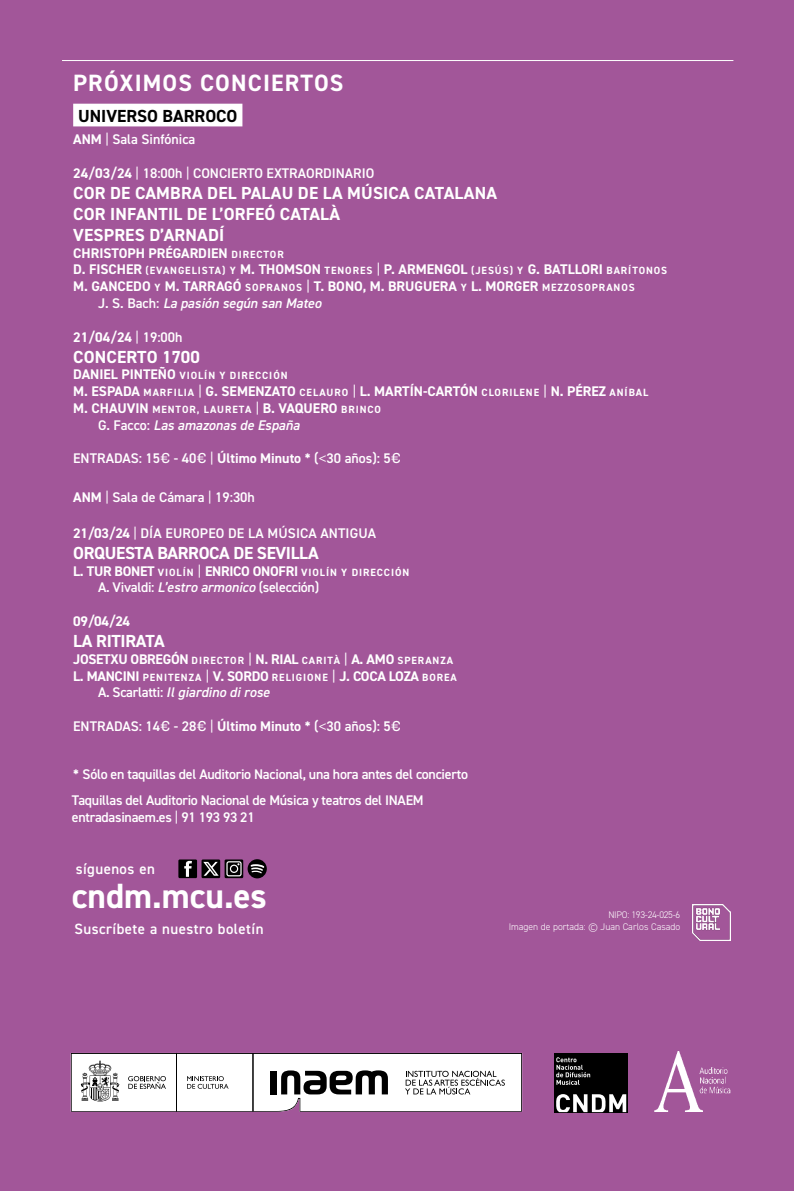
<style>
.page{position:relative;width:794px;height:1191px;background:#a25699}
.page>*{position:absolute;margin:0;border:0;box-sizing:border-box;transform-origin:0 0}
.t1{font:700 35.18px "DIN2014";color:#fff}
.t2{font:700 23.62px "DIN2014";letter-spacing:.05em;color:#fff}
.t3{font:700 17.5px/21px "DIN2014";letter-spacing:.01em;color:#fff}
.t4{font:700 17.5px "DIN2014";letter-spacing:-.02em;color:#fff}
.t5{font:700 17.5px "DIN2014";color:#000}
.t6{font:600 14.88px "DIN2014";letter-spacing:.03em;color:#fff}
.t7{font:700 14px "DIN2014";color:#fff}
.t8{font:700 14px/16.8px "DIN2014";letter-spacing:-.02em;color:#fff}
.t9{font:600 14px "DIN2014";color:#fff}
.t10{font:600 14px/25.6px "DIN2014";letter-spacing:-.02em;color:#fff}
.t11{font:italic 600 14px "DIN2014";color:#fff}
.t12{font:600 14px "DIN2014";letter-spacing:.01em;color:#fff}
.t13{font:700 10.5px "DIN2014";letter-spacing:.09em;color:#fff}
.t14{font:300 9.62px/11.5px "DIN2014";color:#fff;text-align:right}
.s1{font-weight:700}
.s2{font-weight:400}
.s3{font-size:10.5px}
.s4{font-style:normal}
.s5{font-weight:600}
.s6{font-size:14px}
.s7{font-weight:400;font-size:14px}
.s8{font-family:"Flama Basic";font-weight:400}
.s9{font-weight:600;font-style:italic}
</style>
<div class="page">
<hr style="left:62px;top:60px;width:671px;height:1px;background:#fff">
<div style="left:73px;top:104px;width:169px;height:22px;background:#fff"></div>
<img style="left:692px;top:905px;width:39px;height:36px">
<img style="left:654px;top:1051px;width:77px;height:60px">
<div style="left:554px;top:1053px;width:74px;height:59px;background:#000"></div>
<svg style="left:556px;top:1057px;width:34px;height:27px"></svg>
<svg style="left:556px;top:1094px;width:70px;height:18px"></svg>
<svg style="left:71px;top:1053px;width:451px;height:58px;background:#dbdbdb"></svg>
<svg style="left:201px;top:859px;width:19px;height:19px"></svg>
<svg style="left:225px;top:859px;width:18px;height:19px"></svg>
<div style="left:178px;top:859px;width:19px;height:19px;background:#000"></div>
<svg style="left:203px;top:862px;width:16px;height:13px"></svg>
<svg style="left:184px;top:861px;width:8px;height:15px"></svg>
<svg style="left:248px;top:859px;width:19px;height:19px"></svg>
<svg style="left:226px;top:860px;width:16px;height:17px"></svg>
<h2 class="t2" style="left:73px;top:67px;width:272px">PRÓXIMOS CONCIERTOS</h2>
<p class="t5" style="left:78px;top:105px;width:161px">UNIVERSO BARROCO</p>
<p class="t9" style="left:73px;top:130px;width:124px"><span class="s1">ANM</span> <span class="s2">|</span> Sala Sinfónica</p>
<p class="t9" style="left:73px;top:164px;width:303px"><span class="s1">24/03/24</span> <span class="s2">|</span> 18:00h <span class="s2">|</span> CONCIERTO EXTRAORDINARIO</p>
<p class="t3" style="left:73px;top:182px;width:425px">COR DE CAMBRA DEL PALAU DE LA MÚSICA CATALANA<br>COR INFANTIL DE L’ORFEÓ CATALÀ<br>VESPRES D’ARNADÍ</p>
<p class="t7" style="left:73px;top:243px;width:212px">CHRISTOPH PRÉGARDIEN <span class="s3">DIRECTOR</span></p>
<p class="t7" style="left:73px;top:260px;width:595px">D. FISCHER <span class="s3">(EVANGELISTA) Y</span> M. THOMSON <span class="s3">TENORES</span> <span class="s2">|</span> P. ARMENGOL <span class="s3">(JESÚS) Y</span> G. BATLLORI <span class="s3">BARÍTONOS</span></p>
<p class="t7" style="left:73px;top:277px;width:563px">M. GANCEDO <span class="s3">Y</span> M. TARRAGÓ <span class="s3">SOPRANOS</span> <span class="s2">|</span> T. BONO, M. BRUGUERA <span class="s3">Y</span> L. MORGER <span class="s3">MEZZOSOPRANOS</span></p>
<p class="t11" style="left:98px;top:294px;width:225px"><span class="s4">J. S. Bach:</span> La pasión según san Mateo</p>
<p class="t7" style="left:73px;top:327px;width:111px">21/04/24 <span class="s2">|</span> <span class="s5">19:00h</span></p>
<p class="t3" style="left:73px;top:346px;width:128px">CONCERTO 1700</p>
<p class="t13" style="left:73px;top:369px;width:216px"><span class="s6">DANIEL PINTEÑO</span> VIOLÍN Y DIRECCIÓN</p>
<p class="t7" style="left:73px;top:382px;width:576px">M. ESPADA <span class="s3">MARFILIA</span> <span class="s2">|</span> G. SEMENZATO <span class="s3">CELAURO</span> <span class="s2">|</span> L. MARTÍN-CARTÓN <span class="s3">CLORILENE</span> <span class="s2">|</span> N. PÉREZ <span class="s3">ANÍBAL</span></p>
<p class="t13" style="left:73px;top:402px;width:309px"><span class="s6">M. CHAUVIN</span> MENTOR, LAURETA <span class="s7">|</span> <span class="s6">B. VAQUERO</span> BRINCO</p>
<p class="t11" style="left:98px;top:416px;width:203px"><span class="s4">G. Facco:</span> Las amazonas de España</p>
<p class="t9" style="left:73px;top:449px;width:329px">ENTRADAS: 15<span class="s8">€</span> - 40<span class="s8">€</span> <span class="s2">|</span> <span class="s1">Último Minuto *</span> (<span class="s8">&lt;</span>30 años): 5<span class="s8">€</span></p>
<p class="t9" style="left:73px;top:488px;width:183px"><span class="s1">ANM</span> <span class="s2">|</span> Sala de Cámara <span class="s2">|</span> 19:30h</p>
<p class="t12" style="left:73px;top:523px;width:304px"><span class="s1">21/03/24</span> <span class="s2">|</span> DÍA EUROPEO DE LA MÚSICA ANTIGUA</p>
<p class="t4" style="left:73px;top:541px;width:247px">ORQUESTA BARROCA DE SEVILLA</p>
<p class="t8" style="left:98px;top:562px;width:313px;text-indent:-25px">L. TUR BONET <span class="s3">VIOLÍN</span> <span class="s2">|</span> ENRICO ONOFRI <span class="s3">VIOLÍN Y DIRECCIÓN<br></span><span class="s5">A. Vivaldi:</span> <span class="s9">L’estro armonico</span> <span class="s5">(selección)</span></p>
<p class="t7" style="left:73px;top:612px;width:58px">09/04/24</p>
<p class="t4" style="left:73px;top:629px;width:93px">LA RITIRATA</p>
<p class="t8" style="left:73px;top:650px;width:381px">JOSETXU OBREGÓN <span class="s3">DIRECTOR</span> <span class="s2">|</span> N. RIAL <span class="s3">CARITÀ</span> <span class="s2">|</span> A. AMO <span class="s3">SPERANZA</span></p>
<p class="t8" style="left:73px;top:667px;width:385px">L. MANCINI <span class="s3">PENITENZA</span> <span class="s2">|</span> V. SORDO <span class="s3">RELIGIONE</span> <span class="s2">|</span> J. COCA LOZA <span class="s3">BOREA</span></p>
<p class="t11" style="left:98px;top:683px;width:173px"><span class="s4">A. Scarlatti:</span> Il giardino di rose</p>
<p class="t9" style="left:73px;top:717px;width:329px">ENTRADAS: 14<span class="s8">€</span> - 28<span class="s8">€</span> <span class="s2">|</span> <span class="s1">Último Minuto *</span> (<span class="s8">&lt;</span>30 años): 5<span class="s8">€</span></p>
<p class="t10" style="left:72px;top:761px;width:397px"><span class="s1">*</span> Sólo en taquillas del Auditorio Nacional, una hora antes del concierto<br>Taquillas del Auditorio Nacional de Música y teatros del INAEM</p>
<p class="t10" style="left:72px;top:803px;width:184px">entradasinaem.es <span class="s2">|</span> 91 193 93 21</p>
<p class="t6" style="left:76px;top:859px;width:81px">síguenos en</p>
<h1 class="t1" style="left:72px;top:872px;width:196px">cndm.mcu.es</h1>
<p class="t6" style="left:74px;top:919px;width:190px">Suscríbete a nuestro boletín</p>
<p class="t14" style="left:508px;top:909px;width:173px">NIPO: 193-24-025-6<br>Imagen de portada: © Juan Carlos Casado</p>
</div>
